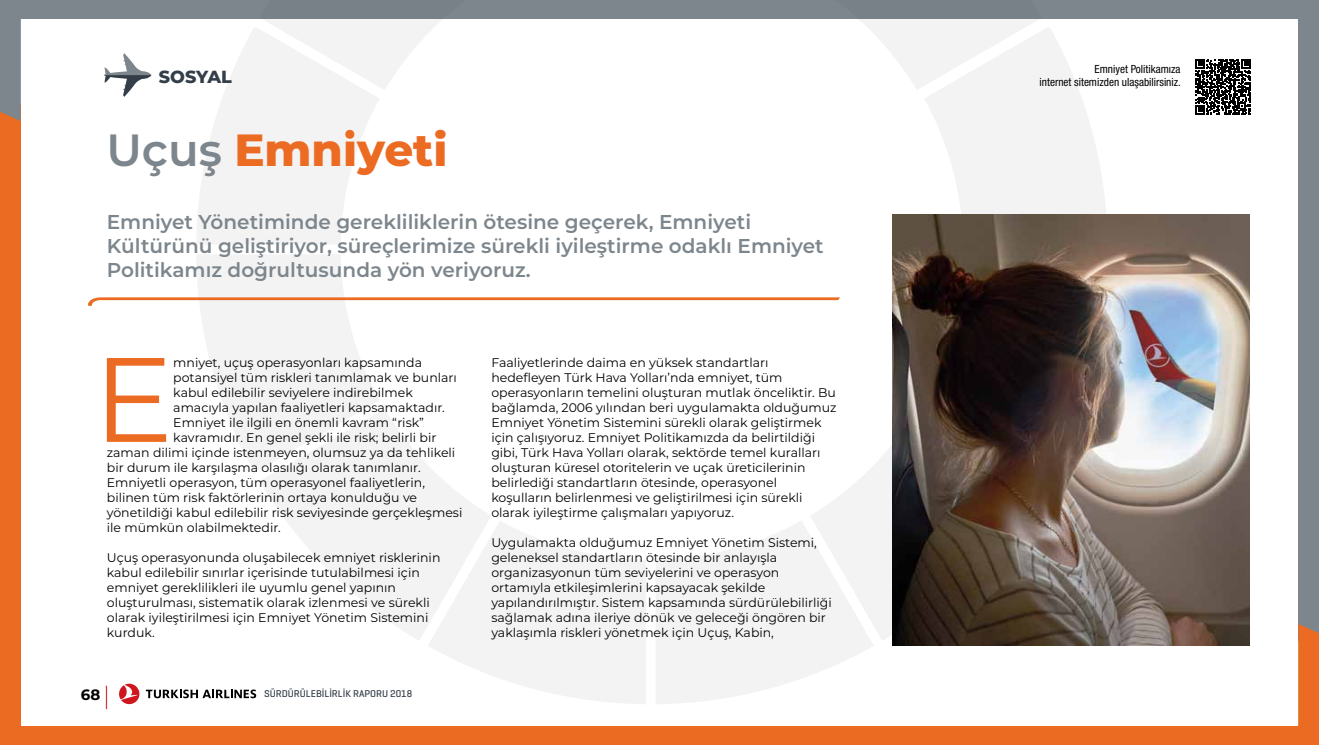
<style>
.page{position:relative;width:1319px;height:745px;background:#fff}
.page>*{position:absolute;margin:0;border:0;box-sizing:border-box;transform-origin:0 0}
.t1{font:119.62px "Montserrat";color:#ec6b23}
.t2{font:800 45px "Montserrat";color:#ec6b23}
.t3{font:600 20px/23.8px "Montserrat";color:#7d868c}
.t4{font:800 17.5px "Montserrat";color:#333e48}
.t5{font:700 15px "Montserrat";color:#000}
.t6{font:12.5px/15px "Montserrat";color:#000}
.t7{font:condensed 11.25px/12.5px "Helvetica Neue LT Pro";color:#000;text-align:right}
.t8{font:500 10px "Geogrotesque";color:#333e48}
.s1{font-weight:600;color:#7d868c}
</style>
<div class="page">
<svg style="left:106px;top:685px;width:1px;height:23px"></svg>
<svg style="left:119px;top:683px;width:21px;height:21px"></svg>
<svg style="left:146px;top:689px;width:110px;height:8px"></svg>
<div style="left:0;top:104px;width:21px;height:640px;background:#ec6b23"></div>
<div style="left:1298px;top:0;width:20px;height:640px;background:#7d868c"></div>
<div style="left:0;top:0;width:1318px;height:19px;background:#7d868c"></div>
<div style="left:0;top:725px;width:1318px;height:19px;background:#ec6b23"></div>
<svg style="left:0;top:19px;width:21px;height:102px;background:#828587"></svg>
<svg style="left:1298px;top:624px;width:20px;height:102px;background:#e66d29"></svg>
<svg style="left:1195px;top:59px;width:55px;height:55px"></svg>
<svg style="left:859px;top:19px;width:179px;height:70px"></svg>
<svg style="left:428px;top:521px;width:218px;height:182px;fill:#f3f3f4"></svg>
<svg style="left:811px;top:445px;width:81px;height:195px;fill:#f3f3f4"></svg>
<svg style="left:260px;top:409px;width:231px;height:231px;fill:#f3f3f4"></svg>
<svg style="left:263px;top:19px;width:179px;height:71px"></svg>
<svg style="left:656px;top:520px;width:217px;height:183px;fill:#f3f3f4"></svg>
<svg style="left:197px;top:255px;width:183px;height:217px;fill:#f3f3f4"></svg>
<svg style="left:197px;top:28px;width:183px;height:216px;fill:#f3f3f4"></svg>
<svg style="left:923px;top:28px;width:184px;height:187px;fill:#f3f3f4"></svg>
<svg style="left:88px;top:296px;width:752px;height:10px"></svg>
<svg style="left:104px;top:53px;width:47px;height:44px"></svg>
<img style="left:892px;top:215px;width:356px;height:429px">
<h3 class="t4" style="left:159px;top:64px;width:74px">SOSYAL</h3>
<h2 class="t2" style="left:106px;top:117px;width:342px"><span class="s1">Uçuş</span> Emni̇yeti</h2>
<h3 class="t3" style="left:107px;top:209px;width:718px">Emniyet Yönetiminde gerekliliklerin ötesine geçerek, Emniyeti<br>Kültürünü geliştiriyor, süreçlerimize sürekli iyileştirme odaklı Emniyet<br>Politikamız doğrultusunda yön veriyoruz.</h3>
<h1 class="t1" style="left:93px;top:317px;width:82px">E</h1>
<p class="t6" style="left:173px;top:354px;width:250px">mniyet, uçuş operasyonları kapsamında</p>
<p class="t6" style="left:173px;top:369px;width:285px">potansiyel tüm riskleri tanımlamak ve bunları</p>
<p class="t6" style="left:173px;top:384px;width:241px">kabul edilebilir seviyelere indirebilmek</p>
<p class="t6" style="left:173px;top:399px;width:273px">amacıyla yapılan faaliyetleri kapsamaktadır.</p>
<p class="t6" style="left:173px;top:414px;width:252px">Emniyet ile ilgili en önemli kavram “risk”</p>
<p class="t6" style="left:173px;top:429px;width:264px">kavramıdır. En genel şekli ile risk; belirli bir</p>
<p class="t6" style="left:107px;top:444px;width:350px">zaman dilimi içinde istenmeyen, olumsuz ya da tehlikeli</p>
<p class="t6" style="left:107px;top:459px;width:315px">bir durum ile karşılaşma olasılığı olarak tanımlanır.</p>
<p class="t6" style="left:107px;top:474px;width:319px">Emniyetli operasyon, tüm operasyonel faaliyetlerin,</p>
<p class="t6" style="left:107px;top:489px;width:312px">bilinen tüm risk faktörlerinin ortaya konulduğu ve</p>
<p class="t6" style="left:107px;top:504px;width:357px">yönetildiği kabul edilebilir risk seviyesinde gerçekleşmesi</p>
<p class="t6" style="left:107px;top:519px;width:175px">ile mümkün olabilmektedir.</p>
<p class="t6" style="left:107px;top:549px;width:335px">Uçuş operasyonunda oluşabilecek emniyet risklerinin kabul edilebilir sınırlar içerisinde tutulabilmesi için emniyet gereklilikleri ile uyumlu genel yapının oluşturulması, sistematik olarak izlenmesi ve sürekli olarak iyileştirilmesi için Emniyet Yönetim Sistemini kurduk.</p>
<p class="t5" style="left:81px;top:683px;width:21px">68</p>
<p class="t8" style="left:264px;top:687px;width:150px">SÜRDÜRÜLEBİLİRLİK RAPORU 2018</p>
<p class="t6" style="left:491px;top:354px;width:346px">Faaliyetlerinde daima en yüksek standartları hedefleyen Türk Hava Yolları’nda emniyet, tüm operasyonların temelini oluşturan mutlak önceliktir. Bu bağlamda, 2006 yılından beri uygulamakta olduğumuz Emniyet Yönetim Sistemini sürekli olarak geliştirmek için çalışıyoruz. Emniyet Politikamızda da belirtildiği gibi, Türk Hava Yolları olarak, sektörde temel kuralları oluşturan küresel otoritelerin ve uçak üreticilerinin belirlediği standartların ötesinde, operasyonel koşulların belirlenmesi ve geliştirilmesi için sürekli olarak iyileştirme çalışmaları yapıyoruz.</p>
<p class="t6" style="left:491px;top:534px;width:342px">Uygulamakta olduğumuz Emniyet Yönetim Sistemi, geleneksel standartların ötesinde bir anlayışla organizasyonun tüm seviyelerini ve operasyon ortamıyla etkileşimlerini kapsayacak şekilde yapılandırılmıştır. Sistem kapsamında sürdürülebilirliği sağlamak adına ileriye dönük ve geleceği öngören bir yaklaşımla riskleri yönetmek için Uçuş, Kabin,</p>
<p class="t7" style="left:1039px;top:63px;width:143px">Emniyet Politikamıza<br>internet sitemizden ulaşabilirsiniz.</p>
</div>
